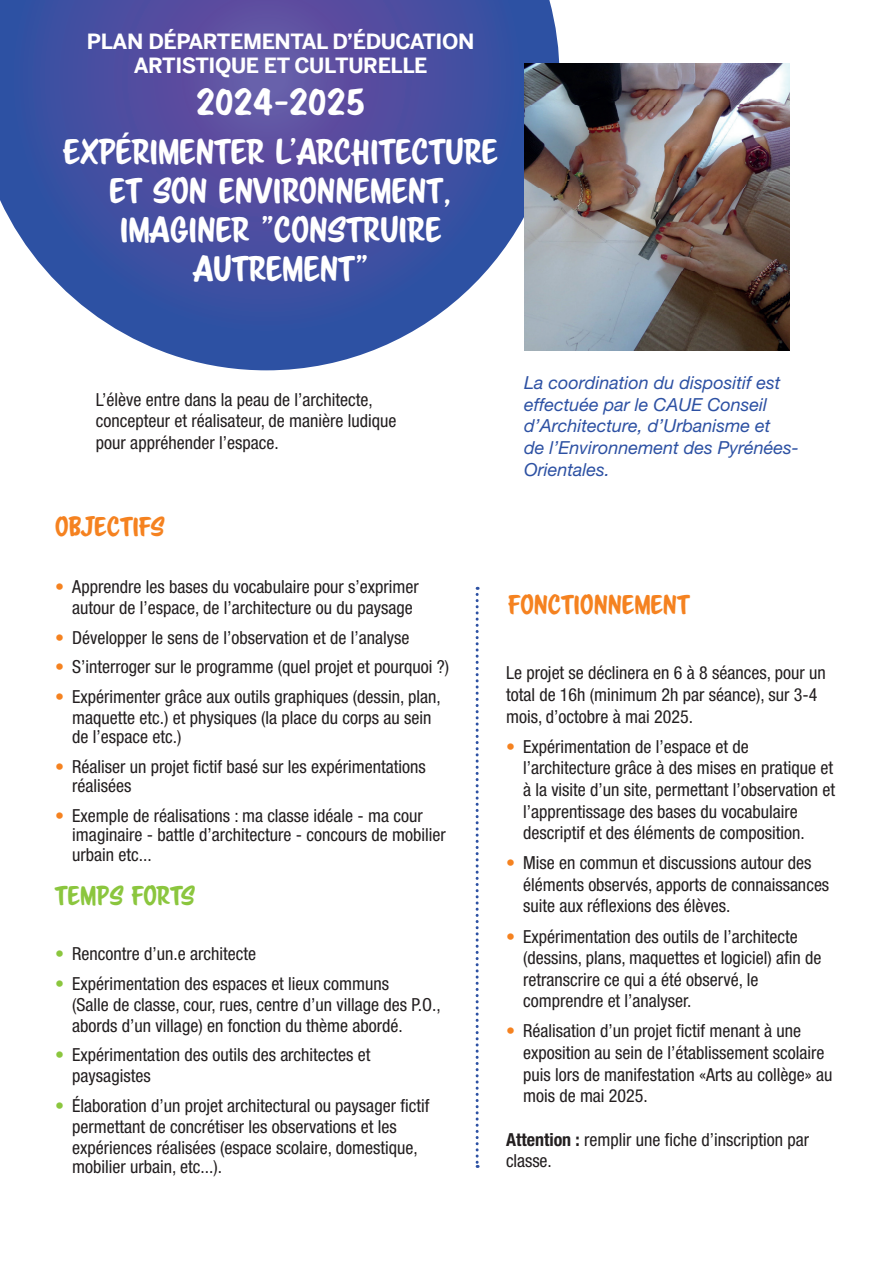
<style>
.page{position:relative;width:893px;height:1263px;background:#fff}
.page>*{position:absolute;margin:0;border:0;box-sizing:border-box;transform-origin:0 0}
.t1{font:33px "Scriptorama Markdown JF";color:#fff}
.t2{font:31.5px/39px "Scriptorama Markdown JF";color:#fff;text-align:center}
.t3{font:24px "Scriptorama Markdown JF";color:#f58220}
.t4{font:24px "Scriptorama Markdown JF";color:#8bc63e}
.t5{font:700 21px/24px "Benton Sans";letter-spacing:-.02em;color:#fff;text-align:center}
.t6{font:condensed 18px/21.6px "Helvetica Neue LT Std";color:#231f20}
.t7{font:italic 18px/21.6px "Helvetica Neue LT Std";color:#2d51a3}
.s1{color:#f58220}
.s2{color:#8bc63e}
.s3{font-weight:700}
</style>
<div class="page">
<svg style="left:0;top:0;width:560px;height:370px;background:#5b65ad"></svg>
<svg style="left:476px;top:587px;width:3px;height:581px"></svg>
<img style="left:524px;top:64px;width:266px;height:286px">
<p class="t5" style="left:87px;top:28px;width:389px">PLAN DÉPARTEMENTAL D’ÉDUCATION<br>ARTISTIQUE ET CULTURELLE</p>
<h1 class="t1" style="left:196px;top:81px;width:171px">2024-2025</h1>
<h2 class="t2" style="left:63px;top:132px;width:436px">EXPÉRIMENTER L’ARCHITECTURE<br>ET SON ENVIRONNEMENT,<br>IMAGINER "CONSTRUIRE<br>AUTREMENT"</h2>
<p class="t6" style="left:96px;top:388px;width:302px">L’élève entre dans la peau de l’architecte, concepteur et réalisateur, de manière ludique pour appréhender l’espace.</p>
<h3 class="t3" style="left:55px;top:511px;width:111px">OBJECTIFS</h3>
<p class="t6" style="left:72px;top:576px;width:348px;line-height:21px;text-indent:-17px"><span class="s1">•</span> Apprendre les bases du vocabulaire pour s’exprimer autour de l’espace, de l’architecture ou du paysage</p>
<p class="t6" style="left:55px;top:626px;width:356px"><span class="s1">•</span> Développer le sens de l’observation et de l’analyse</p>
<p class="t6" style="left:55px;top:656px;width:395px"><span class="s1">•</span> S’interroger sur le programme (quel projet et pourquoi ?)</p>
<p class="t6" style="left:72px;top:686px;width:370px;line-height:20.2px;text-indent:-17px"><span class="s1">•</span> Expérimenter grâce aux outils graphiques (dessin, plan, maquette etc.) et physiques (la place du corps au sein de l’espace etc.)</p>
<p class="t6" style="left:72px;top:757px;width:355px;line-height:19.5px;text-indent:-17px"><span class="s1">•</span> Réaliser un projet fictif basé sur les expérimentations réalisées</p>
<p class="t6" style="left:72px;top:806px;width:375px;line-height:19.5px;text-indent:-17px"><span class="s1">•</span> Exemple de réalisations : ma classe idéale - ma cour imaginaire - battle d’architecture - concours de mobilier urbain etc...</p>
<h3 class="t4" style="left:55px;top:880px;width:141px">TEMPS FORTS</h3>
<p class="t6" style="left:55px;top:943px;width:202px"><span class="s2">•</span> Rencontre d’un.e architecte</p>
<p class="t6" style="left:72px;top:972px;width:370px;line-height:21px;text-indent:-17px"><span class="s2">•</span> Expérimentation des espaces et lieux communs<br>(Salle de classe, cour, rues, centre d’un village des P.O., abords d’un village) en fonction du thème abordé.</p>
<p class="t6" style="left:72px;top:1044px;width:300px;line-height:21px;text-indent:-17px"><span class="s2">•</span> Expérimentation des outils des architectes et paysagistes</p>
<p class="t6" style="left:72px;top:1095px;width:359px;line-height:20.5px;text-indent:-17px"><span class="s2">•</span> Élaboration d’un projet architectural ou paysager fictif permettant de concrétiser les observations et les expériences réalisées (espace scolaire, domestique, mobilier urbain, etc...).</p>
<p class="t7" style="left:524px;top:372px;width:276px">La coordination du dispositif est effectuée par le CAUE Conseil d’Architecture, d’Urbanisme et<br>de l’Environnement des Pyrénées-<br>Orientales.</p>
<h3 class="t3" style="left:508px;top:589px;width:183px">FONCTIONNEMENT</h3>
<p class="t6" style="left:506px;top:662px;width:321px">Le projet se déclinera en 6 à 8 séances, pour un total de 16h (minimum 2h par séance), sur 3-4 mois, d’octobre à mai 2025.</p>
<p class="t6" style="left:523px;top:735px;width:314px;text-indent:-17px"><span class="s1">•</span> Expérimentation de l’espace et de l’architecture grâce à des mises en pratique et à la visite d’un site, permettant l’observation et l’apprentissage des bases du vocabulaire descriptif et des éléments de composition.</p>
<p class="t6" style="left:523px;top:852px;width:308px;text-indent:-17px"><span class="s1">•</span> Mise en commun et discussions autour des éléments observés, apports de connaissances suite aux réflexions des élèves.</p>
<p class="t6" style="left:523px;top:925px;width:300px;text-indent:-17px"><span class="s1">•</span> Expérimentation des outils de l’architecte (dessins, plans, maquettes et logiciel) afin de retranscrire ce qui a été observé, le comprendre et l’analyser.</p>
<p class="t6" style="left:523px;top:1020px;width:311px;text-indent:-17px"><span class="s1">•</span> Réalisation d’un projet fictif menant à une exposition au sein de l’établissement scolaire puis lors de manifestation «Arts au collège» au mois de mai 2025.</p>
<p class="t6" style="left:506px;top:1128px;width:305px"><span class="s3">Attention :</span> remplir une fiche d’inscription par classe.</p>
</div>
